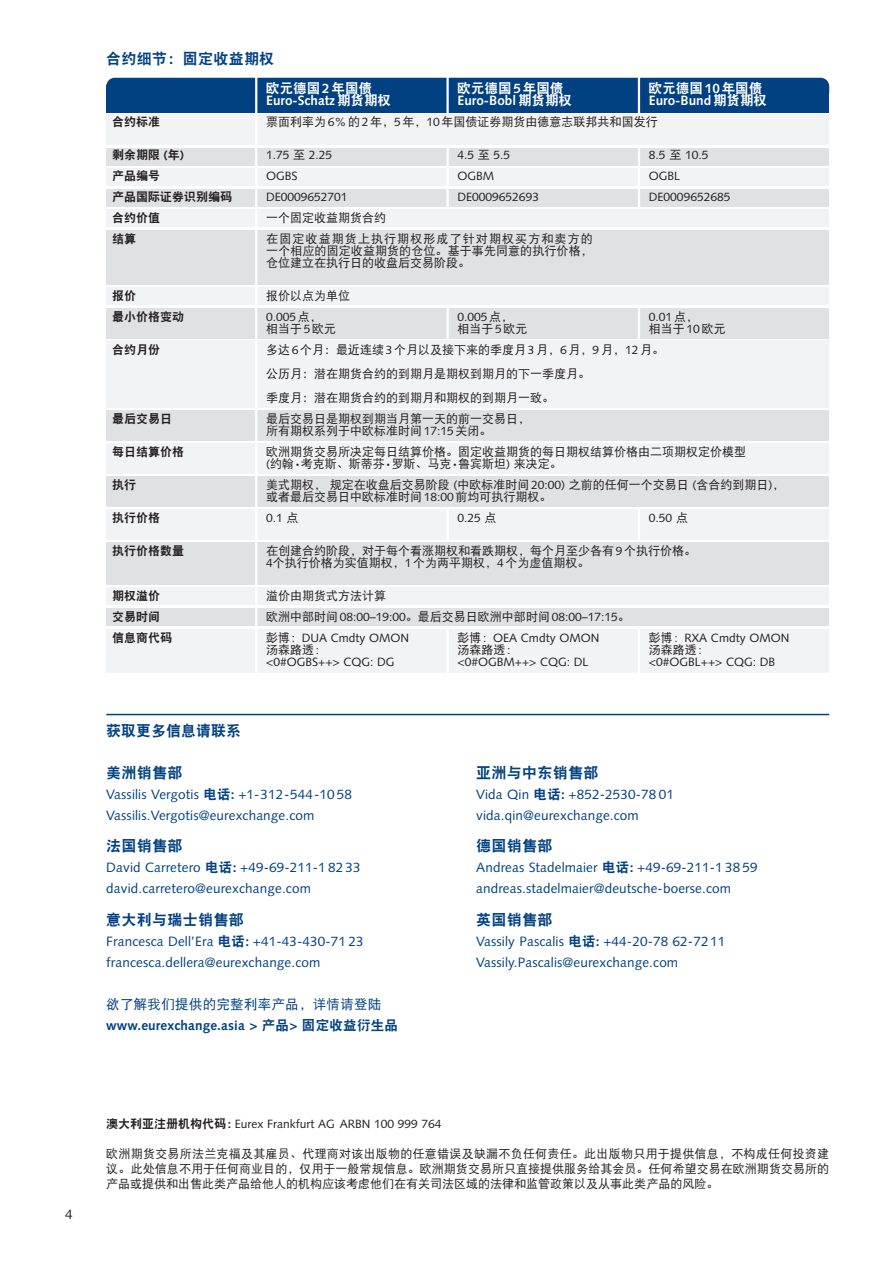
<style>
.page{position:relative;width:893px;height:1263px;background:#fff}
.page>*{position:absolute;margin:0;border:0;box-sizing:border-box;transform-origin:0 0}
.t1{font:15px "DFP Hei W9";letter-spacing:.02em;color:#014081}
.t2{font:15px "DFP Hei W9";color:#014081}
.t3{font:13.5px/21px "Syntax";letter-spacing:.01em;color:#014081}
.t4{font:700 13.5px "Syntax";color:#fff}
.t5{font:700 13.5px "Syntax";letter-spacing:.01em;color:#014081}
.t6{font:13.5px "DFP Hei W9";color:#fff}
.t7{font:13.5px "DFP Hei W5";letter-spacing:.02em;color:#014081}
.t8{font:13.5px "Syntax";color:#231f20}
.t9{font:12px/12px "DFP Hei W5";color:#231f20}
.t10{font:12px/21px "Syntax";color:#231f20}
.t11{font:12px/21px "DFP Hei W9";color:#231f20}
.t12{font:12px/21px "DFP Hei W5";letter-spacing:.09em;color:#231f20}
.s1{font-family:"Syntax";font-weight:700}
.s2{font-family:"DFP Hei W9";font-weight:400}
.s3{font-family:"Syntax"}
.s4{font-family:"DFP Hei W5"}
.s5{font-family:"Syntax";font-size:18px}
.s6{font-family:"DFP Hei W9"}
.s7{font-weight:700}
</style>
<div class="page">
<div style="left:106px;top:78px;width:723px;height:23px;background:#014081;border-radius:9px"></div>
<div style="left:106px;top:86px;width:723px;height:27px;background:#014081"></div>
<div style="left:106px;top:115px;width:723px;height:30px;background:#f2f3f4"></div>
<div style="left:106px;top:148px;width:723px;height:17px;background:#e0e1e3"></div>
<div style="left:106px;top:168px;width:723px;height:18px;background:#f2f3f4"></div>
<div style="left:106px;top:189px;width:723px;height:18px;background:#e0e1e3"></div>
<div style="left:106px;top:209px;width:723px;height:18px;background:#f2f3f4"></div>
<div style="left:106px;top:230px;width:723px;height:55px;background:#e0e1e3"></div>
<div style="left:106px;top:287px;width:723px;height:18px;background:#f2f3f4"></div>
<div style="left:106px;top:308px;width:723px;height:30px;background:#e0e1e3"></div>
<div style="left:106px;top:341px;width:723px;height:67px;background:#f2f3f4"></div>
<div style="left:106px;top:444px;width:723px;height:30px;background:#f2f3f4"></div>
<div style="left:106px;top:509px;width:723px;height:30px;background:#f2f3f4"></div>
<div style="left:106px;top:542px;width:723px;height:43px;background:#e0e1e3"></div>
<div style="left:106px;top:587px;width:723px;height:18px;background:#f2f3f4"></div>
<div style="left:106px;top:608px;width:723px;height:18px;background:#e0e1e3"></div>
<div style="left:106px;top:629px;width:723px;height:43px;background:#f2f3f4"></div>
<div style="left:106px;top:411px;width:723px;height:30px;background:#e0e1e3"></div>
<div style="left:106px;top:476px;width:723px;height:31px;background:#e0e1e3"></div>
<hr style="left:255px;top:76px;width:2px;height:598px;background:#fff">
<hr style="left:446px;top:76px;width:3px;height:38px;background:#fff">
<hr style="left:638px;top:76px;width:2px;height:38px;background:#fff">
<hr style="left:446px;top:146px;width:3px;height:62px;background:#fff">
<hr style="left:638px;top:146px;width:2px;height:62px;background:#fff">
<hr style="left:446px;top:307px;width:3px;height:32px;background:#fff">
<hr style="left:638px;top:307px;width:2px;height:32px;background:#fff">
<hr style="left:446px;top:508px;width:3px;height:32px;background:#fff">
<hr style="left:638px;top:508px;width:2px;height:32px;background:#fff">
<hr style="left:446px;top:627px;width:3px;height:48px;background:#fff">
<hr style="left:638px;top:627px;width:2px;height:48px;background:#fff">
<hr style="left:106px;top:714px;width:723px;height:1px;background:#014081">
<p class="t8" style="left:65px;top:1208px;width:9px">4</p>
<p class="t1" style="left:106px;top:50px;width:169px">合约细节：固定收益期权</p>
<p class="t11" style="left:112px;top:111px;width:49px">合约标准</p>
<p class="t11" style="left:112px;top:144px;width:122px">剩余期限 <span class="s1">(</span>年<span class="s1">)<br></span>产品编号<br>产品国际证券识别编码合约价值<br>结算</p>
<p class="t11" style="left:112px;top:285px;width:73px">报价<br>最小价格变动</p>
<p class="t11" style="left:112px;top:339px;width:49px">合约月份</p>
<p class="t11" style="left:112px;top:408px;width:61px">最后交易日</p>
<p class="t11" style="left:112px;top:441px;width:73px">每日结算价格</p>
<p class="t11" style="left:112px;top:474px;width:25px">执行</p>
<p class="t11" style="left:112px;top:507px;width:49px">执行价格</p>
<p class="t11" style="left:112px;top:540px;width:73px">执行价格数量</p>
<p class="t11" style="left:112px;top:585px;width:61px">期权溢价交易时间信息商代码</p>
<p class="t6" style="left:266px;top:81px;width:107px">欧元德国<span class="s1">2</span>年国债</p>
<p class="t4" style="left:266px;top:95px;width:126px">Euro-Schatz<span class="s2">期货期权</span></p>
<p class="t9" style="left:266px;top:116px;width:393px">票面利率为<span class="s3">6%</span>的<span class="s3">2</span>年，<span class="s3">5</span>年，<span class="s3">10</span>年国债证券期货由德意志联邦共和国发行</p>
<p class="t10" style="left:266px;top:146px;width:83px">1.75 <span class="s4">至</span> 2.25<br>OGBS<br>DE0009652701</p>
<p class="t12" style="left:266px;top:207px;width:328px">一个固定收益期货合约<br>在固定收益期货上执行期权形成了针对期权买方和卖方的</p>
<p class="t9" style="left:266px;top:245px;width:328px">一个相应的固定收益期货的仓位。基于事先同意的执行价格，仓位建立在执行日的收盘后交易阶段。</p>
<p class="t9" style="left:266px;top:290px;width:85px">报价以点为单位</p>
<p class="t10" style="left:266px;top:308px;width:57px">0.005<span class="s4">点，</span></p>
<p class="t9" style="left:266px;top:318px;width:399px;line-height:21px">相当于<span class="s3">5</span>欧元<br>多达<span class="s3">6</span>个月：最近连续<span class="s3">3</span>个月以及接下来的季度月<span class="s3">3</span>月，<span class="s3">6</span>月，<span class="s3">9</span>月，<span class="s3">12</span>月。</p>
<p class="t9" style="left:266px;top:362px;width:325px;line-height:24px">公历月：潜在期货合约的到期月是期权到期月的下一季度月。季度月：潜在期货合约的到期月和期权的到期月一致。</p>
<p class="t9" style="left:266px;top:413px;width:265px">最后交易日是期权到期当月第一天的前一交易日，所有期权系列于中欧标准时间<span class="s3">17:15</span>关闭。</p>
<p class="t9" style="left:266px;top:446px;width:481px">欧洲期货交易所决定每日结算价格。固定收益期货的每日期权结算价格由二项期权定价模型<span class="s3">(</span>约翰<span class="s5">·</span>考克斯、斯蒂芬<span class="s5">·</span>罗斯、马克<span class="s5">·</span>鲁宾斯坦<span class="s3">)</span> 来决定。</p>
<p class="t9" style="left:266px;top:479px;width:520px">美式期权，规定在收盘后交易阶段 <span class="s3">(</span>中欧标准时间<span class="s3">20:00)</span> 之前的任何一个交易日 <span class="s3">(</span>含合约到期日<span class="s3">)</span>，或者最后交易日中欧标准时间<span class="s3">18:00</span>前均可执行期权。</p>
<p class="t10" style="left:266px;top:509px;width:34px">0.1 <span class="s4">点</span></p>
<p class="t9" style="left:266px;top:545px;width:432px">在创建合约阶段，对于每个看涨期权和看跌期权，每个月至少各有<span class="s3">9</span>个执行价格。<br><span class="s3">4</span>个执行价格为实值期权，<span class="s3">1</span>个为两平期权，<span class="s3">4</span>个为虚值期权。</p>
<p class="t9" style="left:266px;top:590px;width:121px">溢价由期货式方法计算</p>
<p class="t10" style="left:266px;top:608px;width:365px"><span class="s4">欧洲中部时间</span>08:00–19:00<span class="s4">。最后交易日欧洲中部时间</span>08:00–17:15<span class="s4">。彭博</span>: DUA Cmdty OMON</p>
<p class="t9" style="left:266px;top:644px;width:55px">汤森路透<span class="s3">:</span></p>
<p class="t10" style="left:266px;top:653px;width:130px">&lt;0#OGBS++&gt; CQG: DG</p>
<p class="t6" style="left:458px;top:81px;width:107px">欧元德国<span class="s1">5</span>年国债</p>
<p class="t4" style="left:458px;top:95px;width:116px">Euro-Bobl<span class="s2">期货期权</span></p>
<p class="t6" style="left:649px;top:81px;width:115px">欧元德国<span class="s1">10</span>年国债</p>
<p class="t4" style="left:649px;top:95px;width:120px">Euro-Bund<span class="s2">期货期权</span></p>
<p class="t10" style="left:458px;top:146px;width:83px">4.5 <span class="s4">至</span> 5.5<br>OGBM<br>DE0009652693</p>
<p class="t10" style="left:649px;top:146px;width:83px">8.5 <span class="s4">至</span> 10.5<br>OGBL<br>DE0009652685</p>
<p class="t10" style="left:458px;top:308px;width:57px">0.005<span class="s4">点，</span></p>
<p class="t9" style="left:458px;top:323px;width:72px">相当于<span class="s3">5</span>欧元</p>
<p class="t10" style="left:649px;top:308px;width:51px">0.01<span class="s4">点，</span></p>
<p class="t9" style="left:649px;top:323px;width:78px">相当于<span class="s3">10</span>欧元</p>
<p class="t10" style="left:458px;top:509px;width:41px">0.25 <span class="s4">点</span></p>
<p class="t10" style="left:649px;top:509px;width:41px">0.50 <span class="s4">点</span></p>
<p class="t10" style="left:458px;top:629px;width:143px"><span class="s4">彭博</span>: OEA Cmdty OMON</p>
<p class="t9" style="left:458px;top:644px;width:55px">汤森路透<span class="s3">:</span></p>
<p class="t10" style="left:458px;top:653px;width:132px">&lt;0#OGBM++&gt; CQG: DL</p>
<p class="t10" style="left:649px;top:629px;width:142px"><span class="s4">彭博</span>: RXA Cmdty OMON</p>
<p class="t9" style="left:649px;top:644px;width:55px">汤森路透<span class="s3">:</span></p>
<p class="t10" style="left:649px;top:653px;width:128px">&lt;0#OGBL++&gt; CQG: DB</p>
<p class="t2" style="left:106px;top:722px;width:136px">获取更多信息请联系</p>
<p class="t1" style="left:106px;top:764px;width:78px">美洲销售部</p>
<p class="t3" style="left:106px;top:785px;width:247px">Vassilis Vergotis <span class="s6">电话</span><span class="s7">:</span> +1-312-544-10 58<br>Vassilis.Vergotis@eurexchange.com</p>
<p class="t1" style="left:106px;top:838px;width:78px">法国销售部</p>
<p class="t3" style="left:106px;top:858px;width:256px">David Carretero <span class="s6">电话</span><span class="s7">:</span> +49-69-211-1 82 33 david.carretero@eurexchange.com</p>
<p class="t1" style="left:106px;top:911px;width:139px">意大利与瑞士销售部</p>
<p class="t3" style="left:106px;top:932px;width:259px">Francesca Dell’Era <span class="s6">电话</span><span class="s7">:</span> +41-43-430-71 23 francesca.dellera@eurexchange.com</p>
<p class="t7" style="left:106px;top:997px;width:277px">欲了解我们提供的完整利率产品，详情请登陆</p>
<p class="t5" style="left:106px;top:1020px;width:293px">www.eurexchange.asia &gt; <span class="s2">产品</span>&gt; <span class="s2">固定收益衍生品</span></p>
<p class="t1" style="left:476px;top:764px;width:124px">亚洲与中东销售部</p>
<p class="t3" style="left:476px;top:785px;width:199px">Vida Qin <span class="s6">电话</span><span class="s7">:</span> +852-2530-78 01 vida.qin@eurexchange.com</p>
<p class="t1" style="left:476px;top:838px;width:78px">德国销售部</p>
<p class="t3" style="left:476px;top:858px;width:283px">Andreas Stadelmaier <span class="s6">电话</span><span class="s7">:</span> +49-69-211-1 38 59 andreas.stadelmaier@deutsche-boerse.com</p>
<p class="t1" style="left:476px;top:911px;width:78px">英国销售部</p>
<p class="t3" style="left:476px;top:932px;width:251px">Vassily Pascalis <span class="s6">电话</span><span class="s7">:</span> +44-20-78 62-7211<br>Vassily.Pascalis@eurexchange.com</p>
<p class="t10" style="left:106px;top:1115px;width:337px"><span class="s6">澳大利亚注册机构代码</span><span class="s7">:</span> Eurex Frankfurt AG ARBN 100 999 764</p>
<p class="t9" style="left:106px;top:1146px;width:724px;line-height:15px;text-align:justify">欧洲期货交易所法兰克福及其雇员、代理商对该出版物的任意错误及缺漏不负任何责任。此出版物只用于提供信息，不构成任何投资建议。此处信息不用于任何商业目的，仅用于一般常规信息。欧洲期货交易所只直接提供服务给其会员。任何希望交易在欧洲期货交易所的产品或提供和出售此类产品给他人的机构应该考虑他们在有关司法区域的法律和监管政策以及从事此类产品的风险。</p>
</div>
